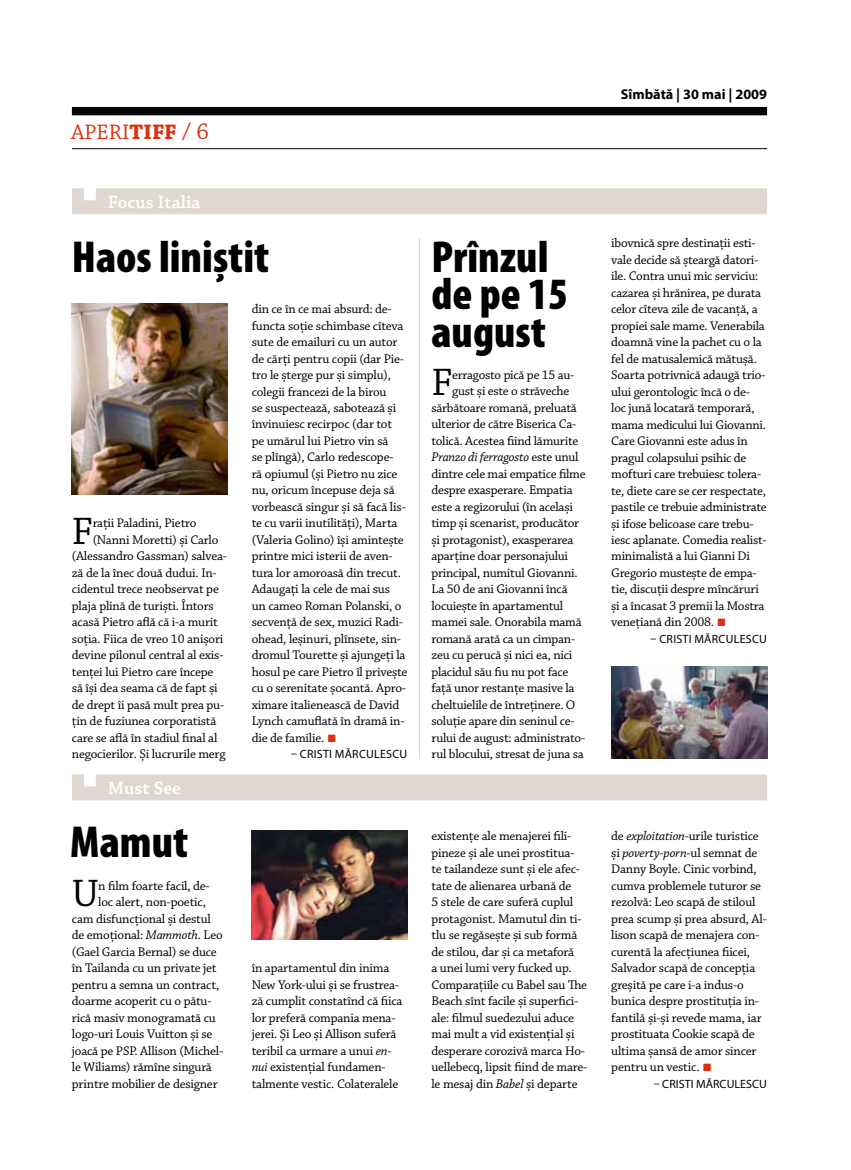
<style>
.page{position:relative;width:851px;height:1170px;background:#fff}
.page>*{position:absolute;margin:0;border:0;box-sizing:border-box;transform-origin:0 0}
.t1{font:900 condensed 45px/37.5px "Myriad Pro";color:#000}
.t2{font:40.35px "Chaparral Pro";color:#000}
.t3{font:22.05px "Chaparral Pro";letter-spacing:.005em;color:#da3210}
.t4{font:600 18.75px "Chaparral Pro";color:#fff}
.t5{font:700 14.25px "Myriad Pro";color:#000}
.t6{font:13.2px/16.5px "Chaparral Pro";letter-spacing:-.015em;color:#000}
.t7{font:italic 13.2px "Chaparral Pro";letter-spacing:-.015em;color:#000}
.t8{font:12px "Myriad Pro";letter-spacing:.01em;color:#000}
.s1{font-weight:700}
.s2{font-size:24px}
.s3{font-family:"Klavika";font-size:15px;color:#da3210}
.s4{font-style:italic}
.s5{font-style:normal}
</style>
<div class="page">
<div style="left:72px;top:107px;width:695px;height:8px;background:#040809"></div>
<hr style="left:72px;top:148px;width:695px;height:1px;background:#000">
<div style="left:72px;top:188px;width:695px;height:26px;background:#ded8d0"></div>
<div style="left:72px;top:774px;width:695px;height:26px;background:#ded8d0"></div>
<img style="left:72px;top:303px;width:156px;height:191px">
<hr style="left:419px;top:238px;width:1px;height:520px;background:#ded8d0">
<img style="left:252px;top:830px;width:155px;height:109px">
<img style="left:611px;top:666px;width:156px;height:92px">
<h3 class="t3" style="left:71px;top:120px;width:139px">APERI<span class="s1">TIFF</span> <span class="s2">/ 6</span></h3>
<h3 class="t4" style="left:108px;top:191px;width:94px">Focus Italia</h3>
<h1 class="t1" style="left:72px;top:236px;width:199px">Haos liniștit</h1>
<p class="t6" style="left:252px;top:301px;width:157px">din ce în ce mai absurd: de&shy;functa soţie schimbase cîteva sute de emailuri cu un autor de cărţi pentru copii (dar Pie&shy;tro le șterge pur și simplu), colegii francezi de la birou<br>se suspectează, sabotează și învinuiesc recirpoc (dar tot pe umărul lui Pietro vin să<br>se plîngă), Carlo redescope-<br>ră opiumul (și Pietro nu zice nu, oricum începuse deja să vorbească singur și să facă lis&shy;te cu varii inutilităţi), Marta (Valeria Golino) își amintește printre mici isterii de aven&shy;tura lor amoroasă din trecut.<br>Adaugaţi la cele de mai sus<br>un cameo Roman Polanski, o secvenţă de sex, muzici Radi&shy;ohead, leșinuri, plînsete, sin&shy;dromul Tourette și ajungeţi la hosul pe care Pietro îl privește cu o serenitate șocantă. Apro&shy;ximare italienească de David<br>Lynch camuflată în dramă in&shy;die de familie. <span class="s3">•</span></p>
<p class="t8" style="left:291px;top:746px;width:22px">– CRISTI</p>
<p class="t8" style="left:335px;top:746px;width:26px">MĂRCULESCU</p>
<h2 class="t2" style="left:72px;top:508px;width:23px">F</h2>
<p class="t6" style="left:93px;top:515px;width:105px">raţii Paladini, Pietro</p>
<p class="t6" style="left:93px;top:532px;width:127px">(Nanni Moretti) și Carlo</p>
<p class="t6" style="left:72px;top:548px;width:157px">(Alessandro Gassman) salvea-</p>
<p class="t6" style="left:72px;top:565px;width:146px">ză de la înec două dudui. In-</p>
<p class="t6" style="left:72px;top:581px;width:148px">cidentul trece neobservat pe</p>
<p class="t6" style="left:72px;top:597px;width:143px">plaja plină de turiști. Întors</p>
<p class="t6" style="left:72px;top:614px;width:148px">acasă Pietro află că i-a murit</p>
<p class="t6" style="left:72px;top:630px;width:153px">soţia. Fiica de vreo 10 anișori</p>
<p class="t6" style="left:72px;top:647px;width:153px">devine pilonul central al exis-</p>
<p class="t6" style="left:72px;top:663px;width:143px">tenţei lui Pietro care începe</p>
<p class="t6" style="left:72px;top:680px;width:147px">să își dea seama că de fapt și</p>
<p class="t6" style="left:72px;top:696px;width:154px">de drept îi pasă mult prea pu-</p>
<p class="t6" style="left:72px;top:713px;width:146px">ţin de fuziunea corporatistă</p>
<p class="t6" style="left:72px;top:729px;width:147px">care se află în stadiul final al</p>
<p class="t6" style="left:72px;top:746px;width:155px">negocierilor. Și lucrurile merg</p>
<h3 class="t4" style="left:108px;top:777px;width:75px">Must See</h3>
<h1 class="t1" style="left:70px;top:821px;width:120px">Mamut</h1>
<h2 class="t2" style="left:72px;top:871px;width:28px">U</h2>
<p class="t6" style="left:98px;top:877px;width:113px">n film foarte facil, de-</p>
<p class="t6" style="left:98px;top:894px;width:109px">loc alert, non-poetic,</p>
<p class="t6" style="left:72px;top:910px;width:140px">cam disfuncţional și destul</p>
<p class="t6" style="left:72px;top:927px;width:152px">de emoţional: <span class="s4">Mammoth</span>. Leo</p>
<p class="t6" style="left:72px;top:943px;width:146px">(Gael Garcia Bernal) se duce</p>
<p class="t6" style="left:72px;top:960px;width:146px">în Tailanda cu un private jet</p>
<p class="t6" style="left:72px;top:976px;width:149px">pentru a semna un contract,</p>
<p class="t6" style="left:72px;top:993px;width:141px">doarme acoperit cu o pătu-</p>
<p class="t6" style="left:72px;top:1009px;width:145px">rică masiv monogramată cu</p>
<p class="t6" style="left:72px;top:1026px;width:142px">logo-uri Louis Vuitton și se</p>
<p class="t6" style="left:72px;top:1042px;width:153px">joacă pe PSP. Allison (Michel-</p>
<p class="t6" style="left:72px;top:1059px;width:141px">le Wiliams) rămîne singură</p>
<p class="t6" style="left:72px;top:1075px;width:147px">printre mobilier de designer</p>
<p class="t6" style="left:252px;top:960px;width:152px">în apartamentul din inima<br>New York-ului și se frustrea&shy;ză cumplit constatînd că fiica lor preferă compania mena&shy;jerei. Și Leo și Allison suferă teribil ca urmare a unui <span class="s4">en&shy;nui</span> existenţial fundamen&shy;talmente vestic. Colateralele</p>
<p class="t5" style="left:620px;top:84px;width:148px">Sîmbătă | 30 mai | 2009</p>
<h1 class="t1" style="left:431px;top:236px;width:138px">Prînzul de pe 15 august</h1>
<h2 class="t2" style="left:431px;top:360px;width:23px">F</h2>
<p class="t6" style="left:452px;top:367px;width:124px">erragosto pică pe 15 au-</p>
<p class="t6" style="left:452px;top:383px;width:119px">gust și este o străveche</p>
<p class="t6" style="left:431px;top:400px;width:147px">sărbătoare romană, preluată</p>
<p class="t6" style="left:431px;top:416px;width:146px">ulterior de către Biserica Ca-</p>
<p class="t6" style="left:431px;top:433px;width:148px">tolică. Acestea fiind lămurite</p>
<p class="t7" style="left:431px;top:450px;width:149px">Pranzo di ferragosto <span class="s5">este unul</span></p>
<p class="t6" style="left:431px;top:466px;width:156px">dintre cele mai empatice filme</p>
<p class="t6" style="left:431px;top:482px;width:143px">despre exasperare. Empatia</p>
<p class="t6" style="left:431px;top:499px;width:143px">este a regizorului (în același</p>
<p class="t6" style="left:431px;top:515px;width:149px">timp și scenarist, producător</p>
<p class="t6" style="left:431px;top:532px;width:143px">și protagonist), exasperarea</p>
<p class="t6" style="left:431px;top:548px;width:138px">aparţine doar personajului</p>
<p class="t6" style="left:431px;top:565px;width:148px">principal, numitul Giovanni.</p>
<p class="t6" style="left:431px;top:581px;width:138px">La 50 de ani Giovanni încă</p>
<p class="t6" style="left:431px;top:598px;width:133px">locuiește în apartamentul</p>
<p class="t6" style="left:431px;top:614px;width:152px">mamei sale. Onorabila mamă</p>
<p class="t6" style="left:431px;top:630px;width:145px">romană arată ca un cimpan-</p>
<p class="t6" style="left:431px;top:647px;width:142px">zeu cu perucă și nici ea, nici</p>
<p class="t6" style="left:431px;top:663px;width:138px">placidul său fiu nu pot face</p>
<p class="t6" style="left:431px;top:680px;width:144px">faţă unor restanţe masive la</p>
<p class="t6" style="left:431px;top:696px;width:145px">cheltuielile de întreţinere. O</p>
<p class="t6" style="left:431px;top:713px;width:145px">soluţie apare din seninul ce-</p>
<p class="t6" style="left:431px;top:729px;width:155px">rului de august: administrato-</p>
<p class="t6" style="left:431px;top:746px;width:154px">rul blocului, stresat de juna sa</p>
<p class="t6" style="left:611px;top:235px;width:157px">ibovnică spre destinaţii esti&shy;vale decide să șteargă datori&shy;ile. Contra unui mic serviciu: cazarea și hrănirea, pe durata celor cîteva zile de vacanţă, a propiei sale mame. Venerabila doamnă vine la pachet cu o la fel de matusalemică mătușă.<br>Soarta potrivnică adaugă trio&shy;ului gerontologic încă o de&shy;loc jună locatară temporară, mama medicului lui Giovanni.<br>Care Giovanni este adus în pragul colapsului psihic de mofturi care trebuiesc tolera&shy;te, diete care se cer respectate, pastile ce trebuie administrate și ifose belicoase care trebu&shy;iesc aplanate. Comedia realist&shy;minimalistă a lui Gianni Di<br>Gregorio mustește de empa&shy;tie, discuţii despre mîncăruri și a încasat 3 premii la Mostra veneţiană din 2008. <span class="s3">•</span></p>
<p class="t8" style="left:650px;top:631px;width:22px">– CRISTI</p>
<p class="t8" style="left:694px;top:631px;width:26px">MĂRCULESCU</p>
<p class="t6" style="left:431px;top:828px;width:157px">existenţe ale menajerei fili&shy;pineze și ale unei prostitua&shy;te tailandeze sunt și ele afec&shy;tate de alienarea urbană de<br>5 stele de care suferă cuplul protagonist. Mamutul din ti&shy;tlu se regăsește și sub formă de stilou, dar și ca metaforă<br>a unei lumi very fucked up.<br>Comparaţiile cu Babel sau The<br>Beach sînt facile și superfici&shy;ale: filmul suedezului aduce mai mult a vid existenţial și desperare corozivă marca Ho&shy;uellebecq, lipsit fiind de mare&shy;le mesaj din <span class="s4">Babel</span> și departe</p>
<p class="t6" style="left:611px;top:828px;width:157px">de <span class="s4">exploitation</span>-urile turistice și <span class="s4">poverty-porn</span>-ul semnat de<br>Danny Boyle. Cinic vorbind, cumva problemele tuturor se rezolvă: Leo scapă de stiloul prea scump și prea absurd, Al&shy;lison scapă de menajera con&shy;curentă la afecţiunea fiicei,<br>Salvador scapă de concepția greșită pe care i-a indus-o bunica despre prostituția in&shy;fantilă și-și revede mama, iar prostituata Cookie scapă de ultima șansă de amor sincer pentru un vestic. <span class="s3">•</span></p>
<p class="t8" style="left:653px;top:1075px;width:21px">– CRISTI</p>
<p class="t8" style="left:696px;top:1075px;width:25px">MĂRCULESCU</p>
</div>
